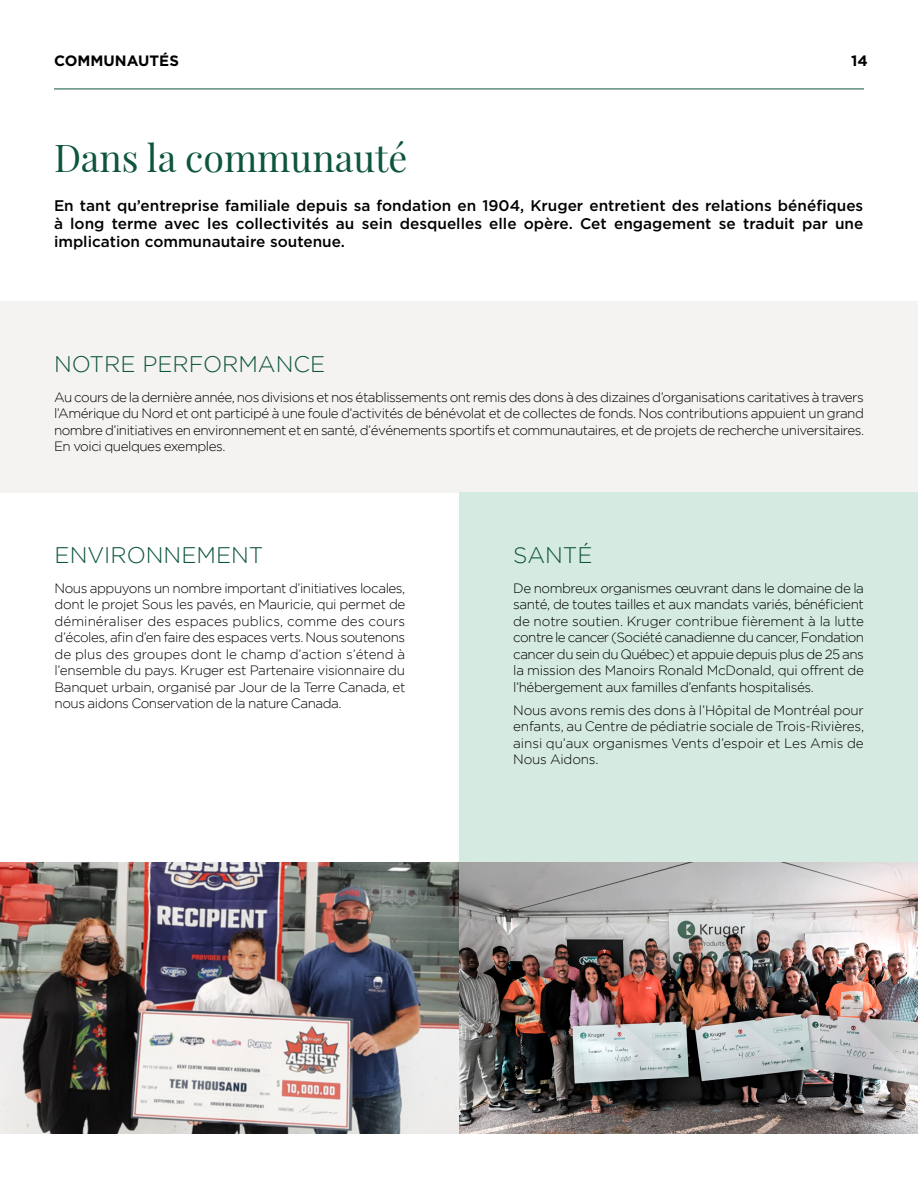
<style>
.page{position:relative;width:918px;height:1188px;background:#fff}
.page>*{position:absolute;margin:0;border:0;box-sizing:border-box;transform-origin:0 0}
.t1{font:37.5px "Playfair Display";color:#0e553f}
.t2{font:300 22.5px "Gotham";color:#0e553f}
.t3{font:500 15.3px/18px "Gotham";color:#000;text-align:justify}
.t4{font:700 15px "Gotham";color:#000}
.t5{font:300 13.5px/16.5px "Gotham";letter-spacing:-.035em;color:#000;text-align:justify}
</style>
<div class="page">
<div style="left:0;top:301px;width:918px;height:191px;background:#f5f3f1"></div>
<hr style="left:54px;top:89px;width:810px;height:1px;background:#0e553f">
<div style="left:459px;top:492px;width:459px;height:371px;background:#d5ebe1"></div>
<img style="left:459px;top:863px;width:459px;height:271px">
<img style="left:0;top:863px;width:459px;height:271px">
<p class="t4" style="left:54px;top:51px;width:126px">COMMUNAUTÉS</p>
<p class="t4" style="left:851px;top:51px;width:18px">14</p>
<h1 class="t1" style="left:54px;top:129px;width:355px">Dans la communauté</h1>
<p class="t3" style="left:54px;top:196px;width:811px">En tant qu’entreprise familiale depuis sa fondation en 1904, Kruger entretient des relations bénéfiques à long terme avec les collectivités au sein desquelles elle opère. Cet engagement se traduit par une implication communautaire soutenue.</p>
<h2 class="t2" style="left:54px;top:351px;width:273px">NOTRE PERFORMANCE</h2>
<p class="t5" style="left:54px;top:388px;width:812px">Au cours de la dernière année, nos divisions et nos établissements ont remis des dons à des dizaines d’organisations caritatives à travers l’Amérique du Nord et ont participé à une foule d’activités de bénévolat et de collectes de fonds. Nos contributions appuient un grand nombre d’initiatives en environnement et en santé, d’événements sportifs et communautaires, et de projets de recherche universitaires.<br>En voici quelques exemples.</p>
<h2 class="t2" style="left:55px;top:543px;width:210px">ENVIRONNEMENT</h2>
<p class="t5" style="left:55px;top:580px;width:352px">Nous appuyons un nombre important d’initiatives locales, dont le projet Sous les pavés, en Mauricie, qui permet de déminéraliser des espaces publics, comme des cours d’écoles, afin d’en faire des espaces verts. Nous soutenons de plus des groupes dont le champ d’action s’étend à l’ensemble du pays. Kruger est Partenaire visionnaire du Banquet urbain, organisé par Jour de la Terre Canada, et nous aidons Conservation de la nature Canada.</p>
<h2 class="t2" style="left:513px;top:543px;width:81px">SANTÉ</h2>
<p class="t5" style="left:513px;top:580px;width:352px">De nombreux organismes œuvrant dans le domaine de la santé, de toutes tailles et aux mandats variés, bénéficient de notre soutien. Kruger contribue fièrement à la lutte contre le cancer (Société canadienne du cancer, Fondation cancer du sein du Québec) et appuie depuis plus de 25 ans la mission des Manoirs Ronald McDonald, qui offrent de l’hébergement aux familles d’enfants hospitalisés.</p>
<p class="t5" style="left:513px;top:702px;width:352px">Nous avons remis des dons à l’Hôpital de Montréal pour enfants, au Centre de pédiatrie sociale de Trois-Rivières, ainsi qu’aux organismes Vents d’espoir et Les Amis de Nous Aidons.</p>
</div>
